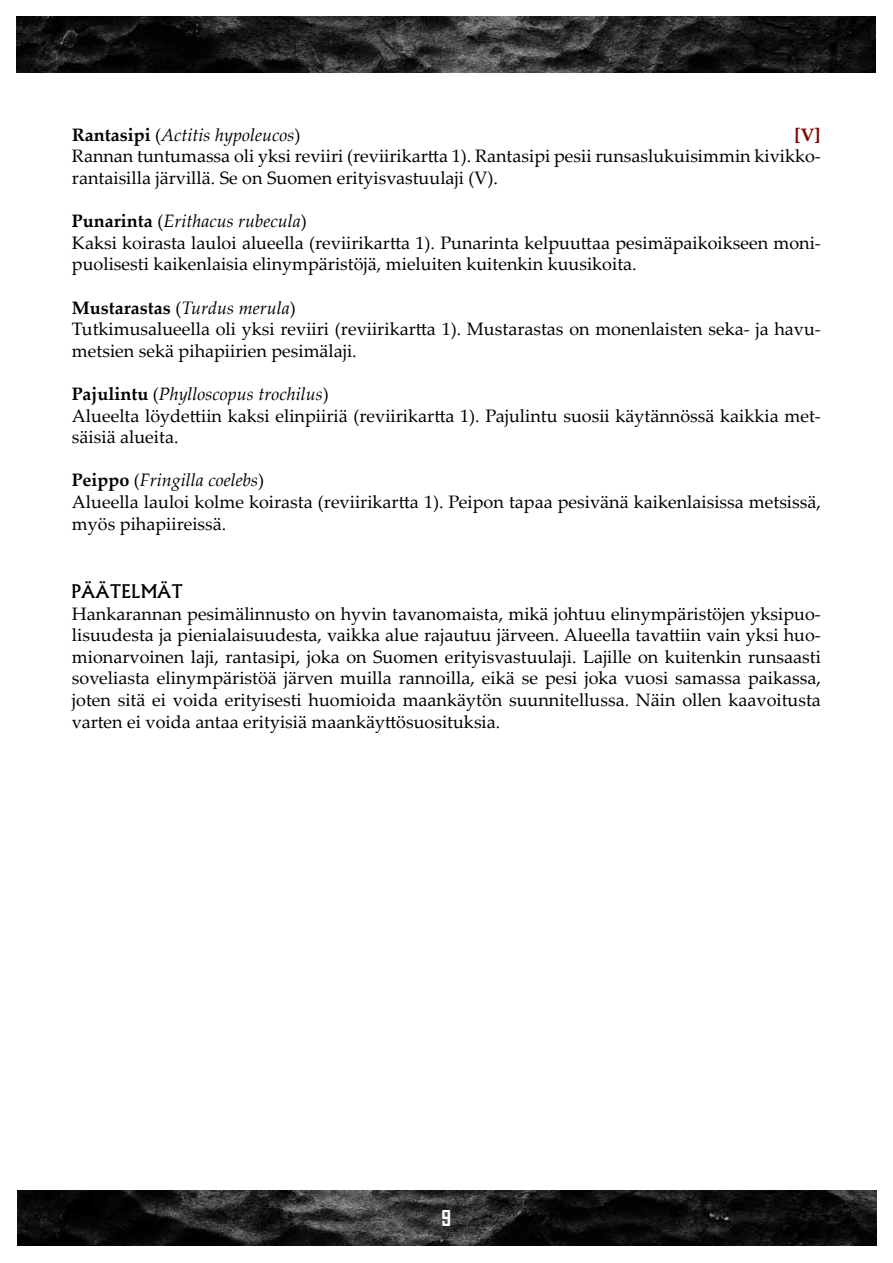
<style>
.page{position:relative;width:893px;height:1263px;background:#fff}
.page>*{position:absolute;margin:0;border:0;box-sizing:border-box;transform-origin:0 0}
.t1{font:700 21px "Agency FB";color:#fff}
.t2{font:18px/21.6px "Palatino Linotype";color:#000}
.t3{font:italic 18px "Palatino Linotype";color:#000}
.t4{font:500 18px "Albertus";color:#000}
.t5{font:700 18px "Palatino Linotype";color:#830000}
.s1{font-weight:700;font-style:normal}
.s2{font-style:normal}
.s3{font-weight:700}
.s4{font-style:italic}
</style>
<div class="page">
<img style="left:17px;top:17px;width:859px;height:55px">
<img style="left:17px;top:1191px;width:859px;height:55px">
<p class="t3" style="left:72px;top:122px;width:230px"><span class="s1">Rantasipi</span> <span class="s2">(</span>Actitis hypoleucos<span class="s2">)</span></p>
<p class="t5" style="left:794px;top:122px;width:27px">[V]</p>
<p class="t2" style="left:72px;top:145px;width:750px">Rannan tuntumassa oli yksi reviiri (reviirikartta 1). Rantasipi pesii runsaslukuisimmin kivikko&shy;rantaisilla järvillä. Se on Suomen erityisvastuulaji (V).</p>
<p class="t2" style="left:72px;top:210px;width:750px"><span class="s3">Punarinta</span> (<span class="s4">Erithacus rubecula</span>)<br>Kaksi koirasta lauloi alueella (reviirikartta 1). Punarinta kelpuuttaa pesimäpaikoikseen moni&shy;puolisesti kaikenlaisia elinympäristöjä, mieluiten kuitenkin kuusikoita.</p>
<p class="t2" style="left:72px;top:296px;width:750px"><span class="s3">Mustarastas</span> (<span class="s4">Turdus merula</span>)<br>Tutkimusalueella oli yksi reviiri (reviirikartta 1). Mustarastas on monenlaisten seka- ja havu&shy;metsien sekä pihapiirien pesimälaji.</p>
<p class="t2" style="left:72px;top:382px;width:750px"><span class="s3">Pajulintu</span> (<span class="s4">Phylloscopus trochilus</span>)<br>Alueelta löydettiin kaksi elinpiiriä (reviirikartta 1). Pajulintu suosii käytännössä kaikkia met&shy;säisiä alueita.</p>
<p class="t2" style="left:72px;top:469px;width:750px"><span class="s3">Peippo</span> (<span class="s4">Fringilla coelebs</span>)<br>Alueella lauloi kolme koirasta (reviirikartta 1). Peipon tapaa pesivänä kaikenlaisissa metsissä, myös pihapiireissä.</p>
<p class="t4" style="left:72px;top:580px;width:107px">päät elmät</p>
<p class="t2" style="left:72px;top:602px;width:750px;text-align:justify">Hankarannan pesimälinnusto on hyvin tavanomaista, mikä johtuu elinympäristöjen yksipuo&shy;lisuudesta ja pienialaisuudesta, vaikka alue rajautuu järveen. Alueella tavattiin vain yksi huo&shy;mionarvoinen laji, rantasipi, joka on Suomen erityisvastuulaji. Lajille on kuitenkin runsaasti soveliasta elinympäristöä järven muilla rannoilla, eikä se pesi joka vuosi samassa paikassa, joten sitä ei voida erityisesti huomioida maankäytön suunnitellussa. Näin ollen kaavoitusta varten ei voida antaa erityisiä maankäyttösuosituksia.</p>
<p class="t1" style="left:442px;top:1205px;width:11px">9</p>
</div>
